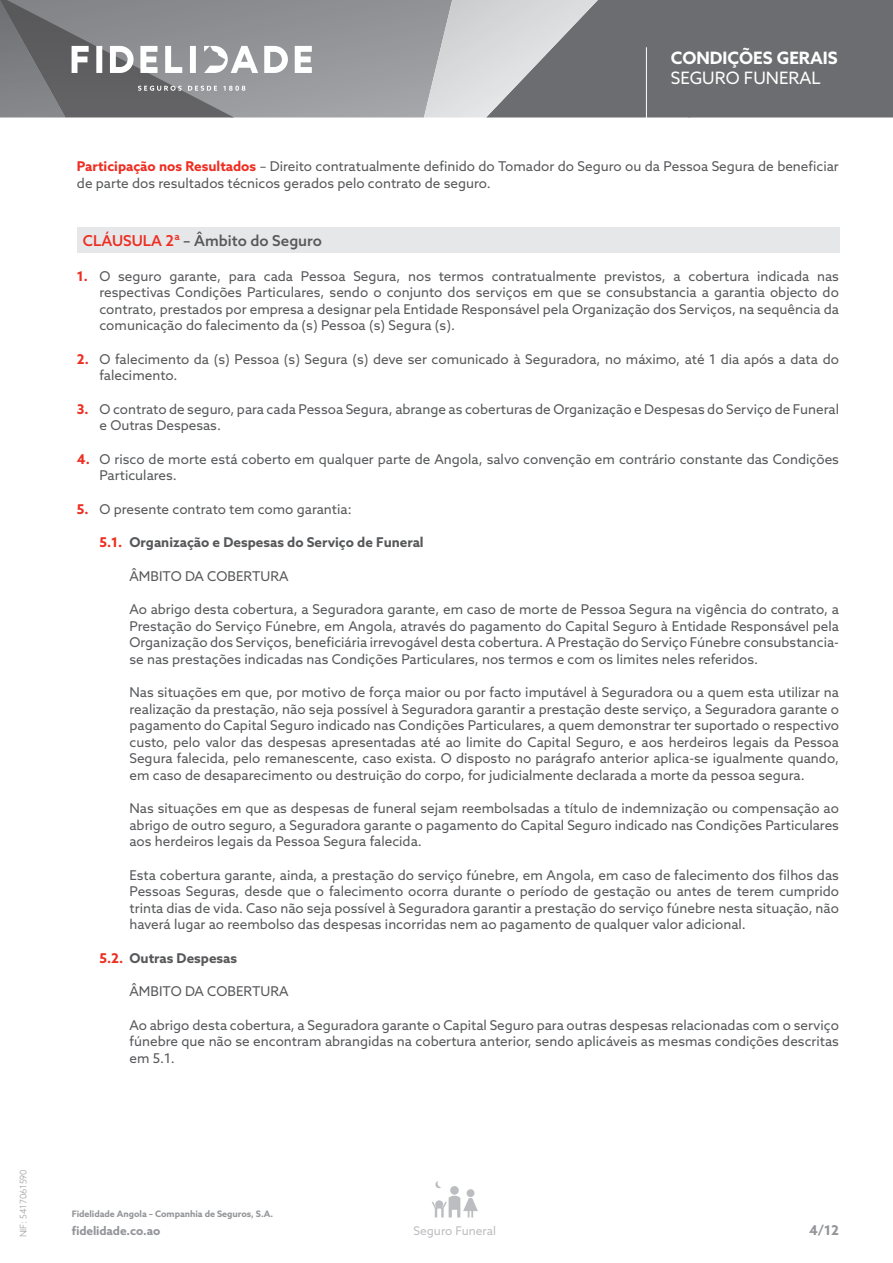
<style>
.page{position:relative;width:893px;height:1263px;background:#fff}
.page>*{position:absolute;margin:0;border:0;box-sizing:border-box;transform-origin:0 0}
.t1{font:700 17.1px "Azo Sans";color:#fff}
.t2{font:17.1px "Azo Sans";color:#fff}
.clausula{font:500 15px "Azo Sans";color:#57585a}
.Texto_Normal{font:13.5px/16.5px "Azo Sans";color:#57585a;text-align:justify}
.Texto_Normal-2{font:700 13.5px "Azo Sans";color:#57585a}
.t3{font:700 13.5px "Azo Sans";color:#939598}
.t4{font:700 11.85px "Azo Sans";letter-spacing:-.01em;color:#939598}
.t5{font:11.85px "Azo Sans";color:#bcbdc0}
.t6{font:700 8.85px "Azo Sans";letter-spacing:-.005em;color:#939598}
.t7{font:300 8.85px "Azo Sans";letter-spacing:-.005em;color:#939598}
.s1{font-weight:700;color:#ee2e22}
.s2{color:#ee2e22}
</style>
<div class="page">
<svg style="left:312px;top:0;width:112px;height:117px;background:#97999c"></svg>
<svg style="left:424px;top:0;width:469px;height:117px;background:#868789"></svg>
<hr style="left:646px;top:47px;width:1px;height:72px;background:#fff">
<svg style="left:0;top:0;width:312px;height:117px;background:#8a8b8e"></svg>
<div style="left:450px;top:1186px;width:9px;height:9px;background:#bcbdc0;border-radius:50%"></div>
<svg style="left:435px;top:1181px;width:6px;height:7px"></svg>
<div style="left:467px;top:1189px;width:7px;height:8px;background:#bcbdc0;border-radius:50%"></div>
<svg style="left:432px;top:1196px;width:46px;height:21px"></svg>
<div style="left:77px;top:227px;width:762px;height:26px;background:#e6e7e9"></div>
<p class="t7" style="left:18px;top:1237px;width:70px;rotate:-90deg">NIF: 5417061590</p>
<p class="t1" style="left:671px;top:46px;width:168px">CONDIÇÕES GERAIS</p>
<p class="t2" style="left:671px;top:67px;width:151px">SEGURO FUNERAL</p>
<p class="Texto_Normal" style="left:77px;top:158px;width:763px"><span class="s1">Participação nos Resultados</span> – Direito contratualmente definido do Tomador do Seguro ou da Pessoa Segura de beneficiar de parte dos resultados técnicos gerados pelo contrato de seguro.</p>
<p class="clausula" style="left:83px;top:231px;width:241px"><span class="s2">CLÁUSULA 2ª</span> – Âmbito do Seguro</p>
<p class="Texto_Normal" style="left:99px;top:267px;width:741px;text-indent:-22px"><span class="s1">1.</span> O seguro garante, para cada Pessoa Segura, nos termos contratualmente previstos, a cobertura indicada nas respectivas Condições Particulares, sendo o conjunto dos serviços em que se consubstancia a garantia objecto do contrato, prestados por empresa a designar pela Entidade Responsável pela Organização dos Serviços, na sequência da comunicação do falecimento da (s) Pessoa (s) Segura (s).</p>
<p class="Texto_Normal" style="left:99px;top:350px;width:741px;text-indent:-22px"><span class="s1">2.</span> O falecimento da (s) Pessoa (s) Segura (s) deve ser comunicado à Seguradora, no máximo, até 1 dia após a data do falecimento.</p>
<p class="Texto_Normal" style="left:99px;top:400px;width:741px;text-indent:-22px"><span class="s1">3.</span> O contrato de seguro, para cada Pessoa Segura, abrange as coberturas de Organização e Despesas do Serviço de Funeral e Outras Despesas.</p>
<p class="Texto_Normal" style="left:99px;top:450px;width:741px;text-indent:-22px"><span class="s1">4.</span> O risco de morte está coberto em qualquer parte de Angola, salvo convenção em contrário constante das Condições<br>Particulares.</p>
<p class="Texto_Normal" style="left:77px;top:500px;width:276px"><span class="s1">5.</span> O presente contrato tem como garantia:</p>
<p class="Texto_Normal-2" style="left:99px;top:533px;width:326px"><span class="s2">5.1.</span> Organização e Despesas do Serviço de Funeral</p>
<p class="Texto_Normal" style="left:129px;top:567px;width:161px">ÂMBITO DA COBERTURA</p>
<p class="Texto_Normal" style="left:129px;top:601px;width:711px">Ao abrigo desta cobertura, a Seguradora garante, em caso de morte de Pessoa Segura na vigência do contrato, a Prestação do Serviço Fúnebre, em Angola, através do pagamento do Capital Seguro à Entidade Responsável pela Organização dos Serviços, beneficiária irrevogável desta cobertura. A Prestação do Serviço Fúnebre consubstancia&shy;se nas prestações indicadas nas Condições Particulares, nos termos e com os limites neles referidos.</p>
<p class="Texto_Normal" style="left:129px;top:684px;width:711px">Nas situações em que, por motivo de força maior ou por facto imputável à Seguradora ou a quem esta utilizar na realização da prestação, não seja possível à Seguradora garantir a prestação deste serviço, a Seguradora garante o pagamento do Capital Seguro indicado nas Condições Particulares, a quem demonstrar ter suportado o respectivo custo, pelo valor das despesas apresentadas até ao limite do Capital Seguro, e aos herdeiros legais da Pessoa Segura falecida, pelo remanescente, caso exista. O disposto no parágrafo anterior aplica-se igualmente quando, em caso de desaparecimento ou destruição do corpo, for judicialmente declarada a morte da pessoa segura.</p>
<p class="Texto_Normal" style="left:129px;top:800px;width:711px">Nas situações em que as despesas de funeral sejam reembolsadas a título de indemnização ou compensação ao abrigo de outro seguro, a Seguradora garante o pagamento do Capital Seguro indicado nas Condições Particulares aos herdeiros legais da Pessoa Segura falecida.</p>
<p class="Texto_Normal" style="left:129px;top:866px;width:711px">Esta cobertura garante, ainda, a prestação do serviço fúnebre, em Angola, em caso de falecimento dos filhos das Pessoas Seguras, desde que o falecimento ocorra durante o período de gestação ou antes de terem cumprido trinta dias de vida. Caso não seja possível à Seguradora garantir a prestação do serviço fúnebre nesta situação, não haverá lugar ao reembolso das despesas incorridas nem ao pagamento de qualquer valor adicional.</p>
<p class="Texto_Normal-2" style="left:99px;top:949px;width:139px"><span class="s2">5.2.</span> Outras Despesas</p>
<p class="Texto_Normal" style="left:129px;top:983px;width:161px">ÂMBITO DA COBERTURA</p>
<p class="Texto_Normal" style="left:129px;top:1016px;width:711px">Ao abrigo desta cobertura, a Seguradora garante o Capital Seguro para outras despesas relacionadas com o serviço fúnebre que não se encontram abrangidas na cobertura anterior, sendo aplicáveis as mesmas condições descritas em 5.1.</p>
<p class="t6" style="left:72px;top:1208px;width:203px">Fidelidade Angola – Companhia de Seguros, S.A.</p>
<p class="t4" style="left:72px;top:1223px;width:90px">fidelidade.co.ao</p>
<p class="t5" style="left:413px;top:1223px;width:84px">Seguro Funeral</p>
<p class="t3" style="left:809px;top:1221px;width:31px">4/12</p>
</div>
